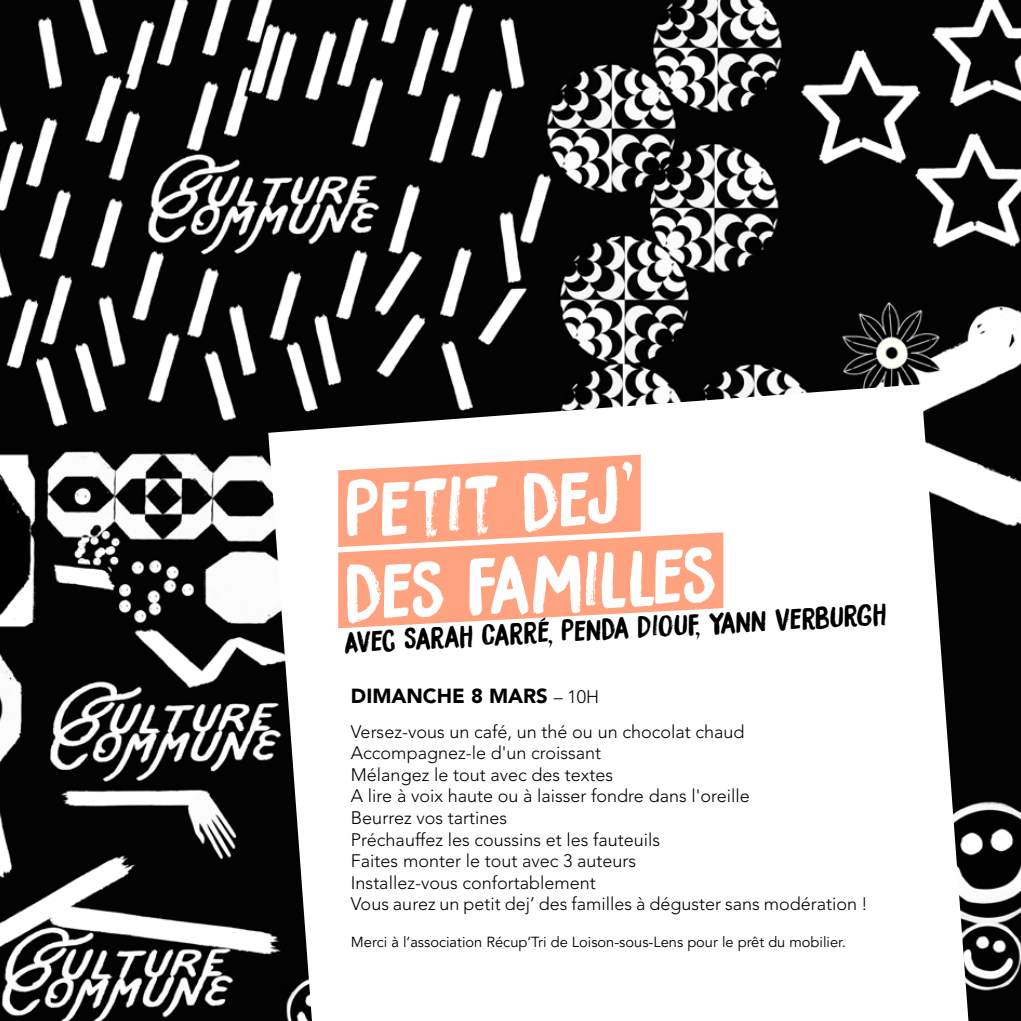
<style>
.page{position:relative;width:1021px;height:1021px;background:#fff}
.page>*{position:absolute;margin:0;border:0;box-sizing:border-box;transform-origin:0 0}
.t1{font:71.77px/81.9px "Bocadillo";color:#fff}
.t2{font:27px "Bocadillo";color:#000}
.t3{font:900 20.25px "Avenir LT Pro";color:#000}
.t4{font:300 18px/21.6px "Avenir LT Pro";color:#000}
.t5{font:14.62px "Avenir LT Pro";color:#000}
.s1{font-weight:300;font-size:18px}
</style>
<div class="page">
<img style="left:0;top:0;width:1020px;height:1020px">
<svg style="left:268px;top:384px;width:700px;height:636px"></svg>
<div style="left:332px;top:668px;width:555px;height:298px;background:#fff"></div>
<svg style="left:262px;top:412px;width:455px;height:78px"></svg>
<svg style="left:262px;top:490px;width:537px;height:181px"></svg>
<svg style="left:307px;top:582px;width:617px;height:95px"></svg>
<h1 class="t1" style="left:336px;top:470px;width:374px;rotate:-3deg">Petit dej’ des familles</h1>
<h2 class="t2" style="left:343px;top:624px;width:544px;rotate:-3deg">Avec Sarah Carré, Penda Diouf, Yann Verburgh</h2>
<p class="t3" style="left:351px;top:684px;width:250px">DIMANCHE 8 MARS <span class="s1">– 10H</span></p>
<p class="t4" style="left:351px;top:720px;width:518px">Versez-vous un café, un thé ou un chocolat chaud Accompagnez-le d'un croissant<br>Mélangez le tout avec des textes<br>A lire à voix haute ou à laisser fondre dans l'oreille<br>Beurrez vos tartines<br>Préchauffez les coussins et les fauteuils<br>Faites monter le tout avec 3 auteurs<br>Installez-vous confortablement<br>Vous aurez un petit dej’ des familles à déguster sans modération !</p>
<p class="t5" style="left:351px;top:933px;width:496px">Merci à l’association Récup’Tri de Loison-sous-Lens pour le prêt du mobilier.</p>
</div>
